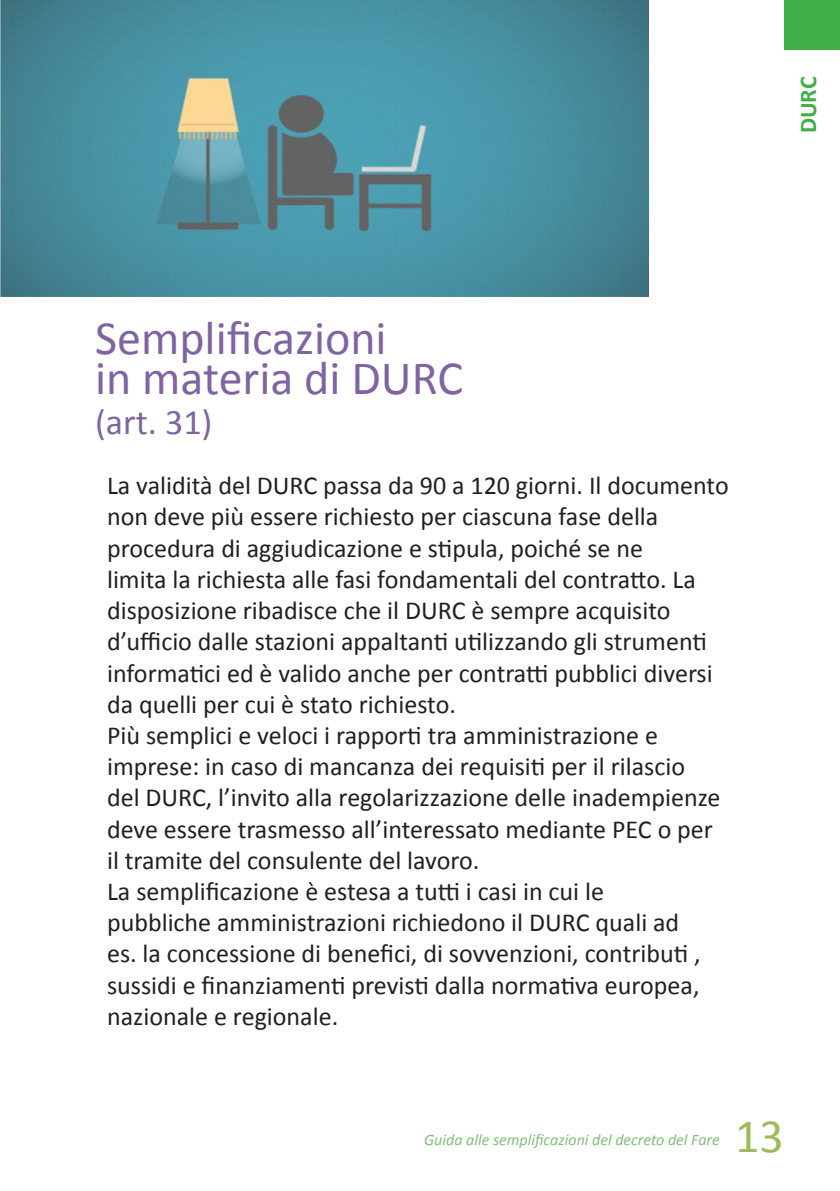
<style>
.page{position:relative;width:840px;height:1191px;background:#fff}
.page>*{position:absolute;margin:0;border:0;box-sizing:border-box;transform-origin:0 0}
.Titoli_generale{font:48px "Calibri";color:#8064a2}
.t1{font:48px "Calibri";color:#9bbb59}
.Titoli_generale-2{font:36px "Calibri";color:#8064a2}
.Corpo_del_testo{font:26px/31.2px "Calibri";color:#231f20}
.Linguette{font:700 24px "Calibri";color:#40ae49}
.t2{font:italic 16px "Calibri";color:#7fc077}
</style>
<div class="page">
<img style="left:0;top:0;width:648px;height:297px">
<div style="left:784px;top:0;width:55px;height:49px;background:#40ae49"></div>
<p class="Linguette" style="left:793px;top:133px;width:58px;rotate:-90deg">DURC</p>
<p class="Titoli_generale" style="left:95px;top:308px;width:293px">Semplificazioni</p>
<p class="Titoli_generale" style="left:95px;top:348px;width:369px">in materia di DURC</p>
<p class="Titoli_generale-2" style="left:95px;top:399px;width:119px">(art. 31)</p>
<p class="Corpo_del_testo" style="left:107px;top:469px;width:623px">La validità del DURC passa da 90 a 120 giorni. Il documento non deve più essere richiesto per ciascuna fase della procedura di aggiudicazione e stipula, poiché se ne<br>limita la richiesta alle fasi fondamentali del contratto. La disposizione ribadisce che il DURC è sempre acquisito d’ufficio dalle stazioni appaltanti utilizzando gli strumenti informatici ed è valido anche per contratti pubblici diversi da quelli per cui è stato richiesto.</p>
<p class="Corpo_del_testo" style="left:107px;top:718px;width:614px">Più semplici e veloci i rapporti tra amministrazione e imprese: in caso di mancanza dei requisiti per il rilascio del DURC, l’invito alla regolarizzazione delle inadempienze deve essere trasmesso all’interessato mediante PEC o per il tramite del consulente del lavoro.</p>
<p class="Corpo_del_testo" style="left:107px;top:874px;width:594px">La semplificazione è estesa a tutti i casi in cui le pubbliche amministrazioni richiedono il DURC quali ad es. la concessione di benefici, di sovvenzioni, contributi , sussidi e finanziamenti previsti dalla normativa europea, nazionale e regionale.</p>
<p class="t2" style="left:424px;top:1130px;width:297px">Guida alle semplificazioni del decreto del Fare</p>
<h1 class="t1" style="left:734px;top:1106px;width:50px">13</h1>
</div>
